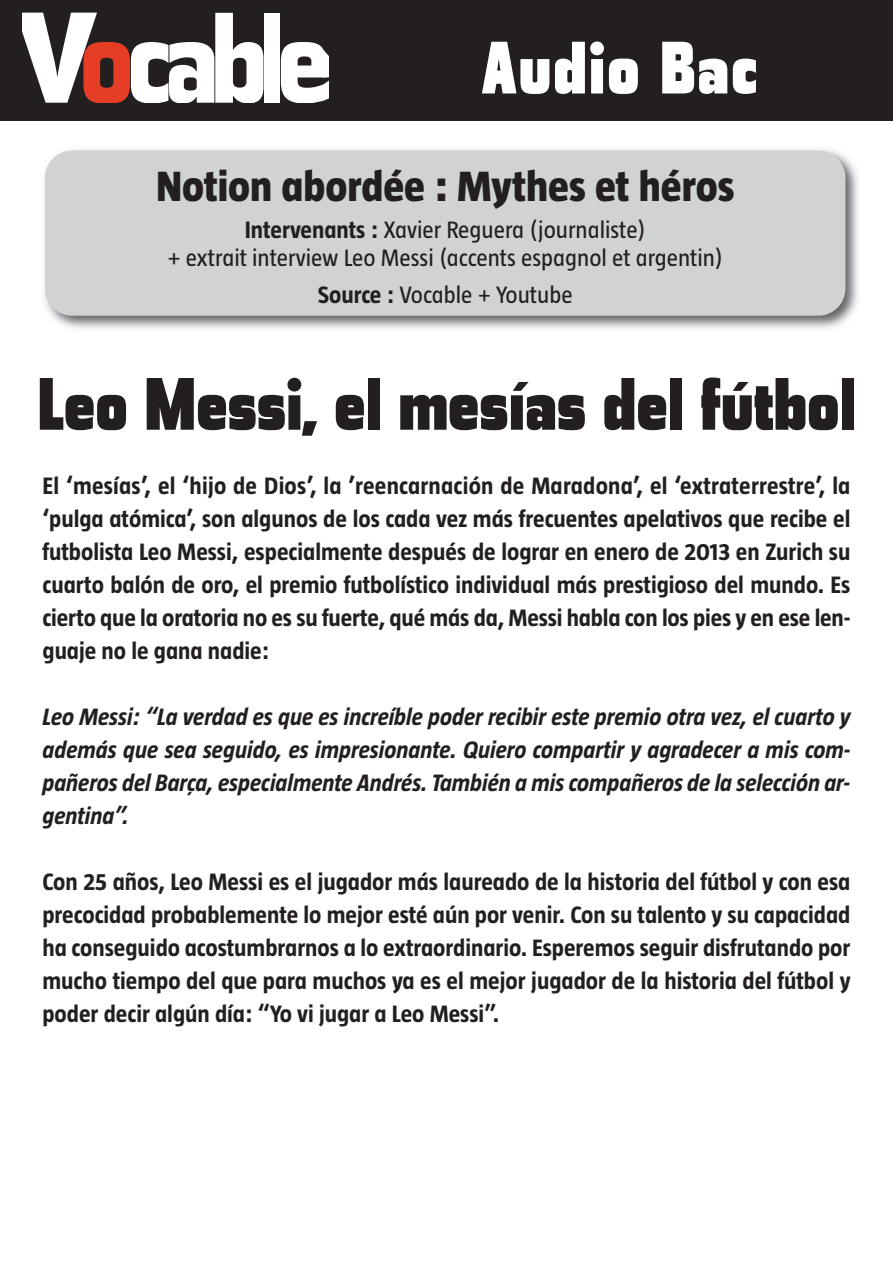
<style>
.page{position:relative;width:893px;height:1263px;background:#fff}
.page>*{position:absolute;margin:0;border:0;box-sizing:border-box;transform-origin:0 0}
.t1{font:900 expanded 75px "Tasse";color:#231f20}
.t2{font:900 expanded 75px "Tasse";letter-spacing:.025em;color:#fff}
.t3{font:800 43.35px "Taz";color:#231f20}
.t4{font:700 24.3px/33px "Taz";color:#231f20;text-align:justify}
.t5{font:italic 700 24.3px/33px "Taz";color:#231f20;text-align:justify}
.t6{font:24.3px/28.5px "Taz";color:#231f20;text-align:center}
.s1{font-weight:700}
</style>
<div class="page">
<div style="left:0;top:0;width:893px;height:121px;background:#231f20"></div>
<svg style="left:23px;top:13px;width:240px;height:89px"></svg>
<div style="left:264px;top:13px;width:16px;height:89px;background:#fff"></div>
<svg style="left:281px;top:42px;width:48px;height:60px"></svg>
<img style="left:44px;top:149px;width:814px;height:180px">
<div style="left:45px;top:151px;width:800px;height:165px;background:#d1d2d4;border-radius:27px"></div>
<h1 class="t2" style="left:481px;top:24px;width:277px">Audio Bac</h1>
<h2 class="t3" style="left:156px;top:163px;width:580px">Notion abordée : Mythes et héros</h2>
<p class="t6" style="left:167px;top:215px;width:557px"><span class="s1">Intervenants :</span> Xavier Reguera (journaliste)<br>+ extrait interview Leo Messi (accents espagnol et argentin)</p>
<p class="t6" style="left:318px;top:281px;width:256px"><span class="s1">Source :</span> Vocable + Youtube</p>
<h1 class="t1" style="left:37px;top:360px;width:820px">Leo Messi, el mesías del fútbol</h1>
<p class="t4" style="left:43px;top:469px;width:809px">El ‘mesías’, el ‘hijo de Dios’, la ’reencarnación de Maradona’, el ‘extraterrestre’, la ‘pulga atómica’, son algunos de los cada vez más frecuentes apelativos que recibe el futbolista Leo Messi, especialmente después de lograr en enero de 2013 en Zurich su cuarto balón de oro, el premio futbolístico individual más prestigioso del mundo. Es cierto que la oratoria no es su fuerte, qué más da, Messi habla con los pies y en ese len&shy;guaje no le gana nadie:</p>
<p class="t5" style="left:43px;top:700px;width:809px">Leo Messi: “La verdad es que es increíble poder recibir este premio otra vez, el cuarto y además que sea seguido, es impresionante. Quiero compartir y agradecer a mis com&shy;pañeros del Barça, especialmente Andrés. También a mis compañeros de la selección ar&shy;gentina”.</p>
<p class="t4" style="left:43px;top:865px;width:809px">Con 25 años, Leo Messi es el jugador más laureado de la historia del fútbol y con esa precocidad probablemente lo mejor esté aún por venir. Con su talento y su capacidad ha conseguido acostumbrarnos a lo extraordinario. Esperemos seguir disfrutando por mucho tiempo del que para muchos ya es el mejor jugador de la historia del fútbol y poder decir algún día: “Yo vi jugar a Leo Messi”.</p>
</div>
